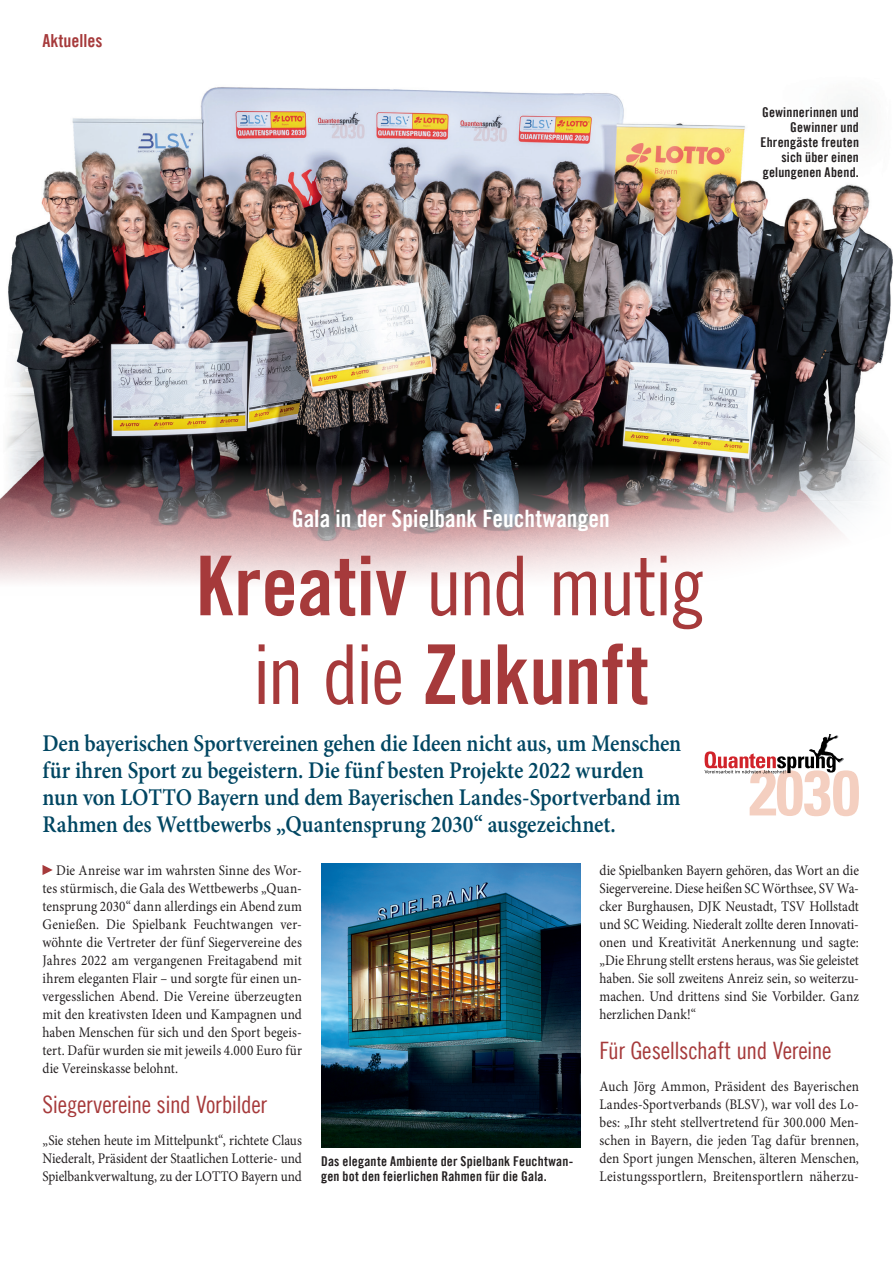
<style>
.page{position:relative;width:893px;height:1263px;background:#fff}
.page>*{position:absolute;margin:0;border:0;box-sizing:border-box;transform-origin:0 0}
.t1{font:82.5px "Trade Gothic LT Cond Eighteen";letter-spacing:-.035em;color:#a63a3b}
.t2{font:82.5px "Trade Gothic LT Bold Cond Twenty";letter-spacing:-.01em;color:#a63a3b}
.t3{font:600 24px/27px "Minion Pro";letter-spacing:-.005em;color:#004662;scale:.9 1}
.t4{font:24px "Trade Gothic LT Cond Eighteen";letter-spacing:-.015em;color:#a63a3b}
.t5{font:24px "Trade Gothic LT Bold Cond Twenty";color:#fff}
.t6{font:18px "Trade Gothic LT Bold Cond Twenty";color:#a63a3b}
.t7{font:14.7px/18px "Minion Pro";letter-spacing:.005em;color:#231f20;text-align:justify;scale:.9 1}
.t8{font:13.5px/15px "Trade Gothic LT Bold Cond Twenty";letter-spacing:.015em;color:#231f20;text-align:right}
.s1{font-family:"Trade Gothic LT Bold Cond Twenty"}
.s2{font-family:"Trade Gothic LT Cond Eighteen"}
</style>
<div class="page">
<img style="left:0;top:87px;width:893px;height:495px">
<svg style="left:43px;top:865px;width:10px;height:10px"></svg>
<img style="left:321px;top:863px;width:259px;height:285px">
<svg style="left:704px;top:735px;width:155px;height:81px"></svg>
<p class="t6" style="left:43px;top:29px;width:61px">Aktuelles</p>
<p class="t8" style="left:760px;top:104px;width:100px">Gewinnerinnen und<br>Gewinner und<br>Ehrengäste freuten sich über einen gelungenen Abend.</p>
<h2 class="t5" style="left:292px;top:503px;width:320px">Gala in der Spielbank Feuchtwangen</h2>
<h1 class="t1" style="left:196px;top:537px;width:511px"><span class="s1">Kreativ</span> und mutig</h1>
<h1 class="t2" style="left:252px;top:624px;width:398px"><span class="s2">in die</span> Zukunft</h1>
<p class="t3" style="left:43px;top:730px;width:711px">Den bayerischen Sportvereinen gehen die Ideen nicht aus, um Menschen für ihren Sport zu begeistern. Die fünf besten Projekte 2022 wurden nun von LOTTO Bayern und dem Bayerischen Landes-Sportverband im Rahmen des Wettbewerbs „Quantensprung 2030“ ausgezeichnet.</p>
<p class="t7" style="left:43px;top:861px;width:290px;text-indent:14px">Die Anreise war im wahrsten Sinne des Wor&shy;tes stürmisch, die Gala des Wettbewerbs „Quan&shy;tensprung 2030“ dann allerdings ein Abend zum Genießen. Die Spielbank Feuchtwangen ver&shy;wöhnte die Vertreter der fünf Siegervereine des Jahres 2022 am vergangenen Freitagabend mit ihrem eleganten Flair – und sorgte für einen un&shy;vergesslichen Abend. Die Vereine überzeugten mit den kreativsten Ideen und Kampagnen und haben Menschen für sich und den Sport begeis&shy;tert. Dafür wurden sie mit jeweils 4.000 Euro für die Vereinskasse belohnt.</p>
<h2 class="t4" style="left:43px;top:1090px;width:226px">Siegervereine sind Vorbilder</h2>
<p class="t7" style="left:43px;top:1131px;width:290px">„Sie stehen heute im Mittelpunkt“, richtete Claus Niederalt, Präsident der Staatlichen Lotterie- und Spielbankverwaltung, zu der LOTTO Bayern und</p>
<p class="t8" style="left:321px;top:1153px;width:254px;text-align:left">Das elegante Ambiente der Spielbank Feuchtwan&shy;gen bot den feierlichen Rahmen für die Gala.</p>
<p class="t7" style="left:600px;top:861px;width:290px">die Spielbanken Bayern gehören, das Wort an die Siegervereine. Diese heißen SC Wörthsee, SV Wa&shy;cker Burghausen, DJK Neustadt, TSV Hollstadt und SC Weiding. Niederalt zollte deren Innovati&shy;onen und Kreativität Anerkennung und sagte: „Die Ehrung stellt erstens heraus, was Sie geleistet haben. Sie soll zweitens Anreiz sein, so weiterzu&shy;machen. Und drittens sind Sie Vorbilder. Ganz herzlichen Dank!“</p>
<h2 class="t4" style="left:600px;top:1036px;width:234px">Für Gesellschaft und Vereine</h2>
<p class="t7" style="left:600px;top:1077px;width:290px">Auch Jörg Ammon, Präsident des Bayerischen Landes-Sportverbands (BLSV), war voll des Lo&shy;bes: „Ihr steht stellvertretend für 300.000 Men&shy;schen in Bayern, die jeden Tag dafür brennen, den Sport jungen Menschen, älteren Menschen, Leistungssportlern, Breitensportlern näherzu-</p>
</div>
